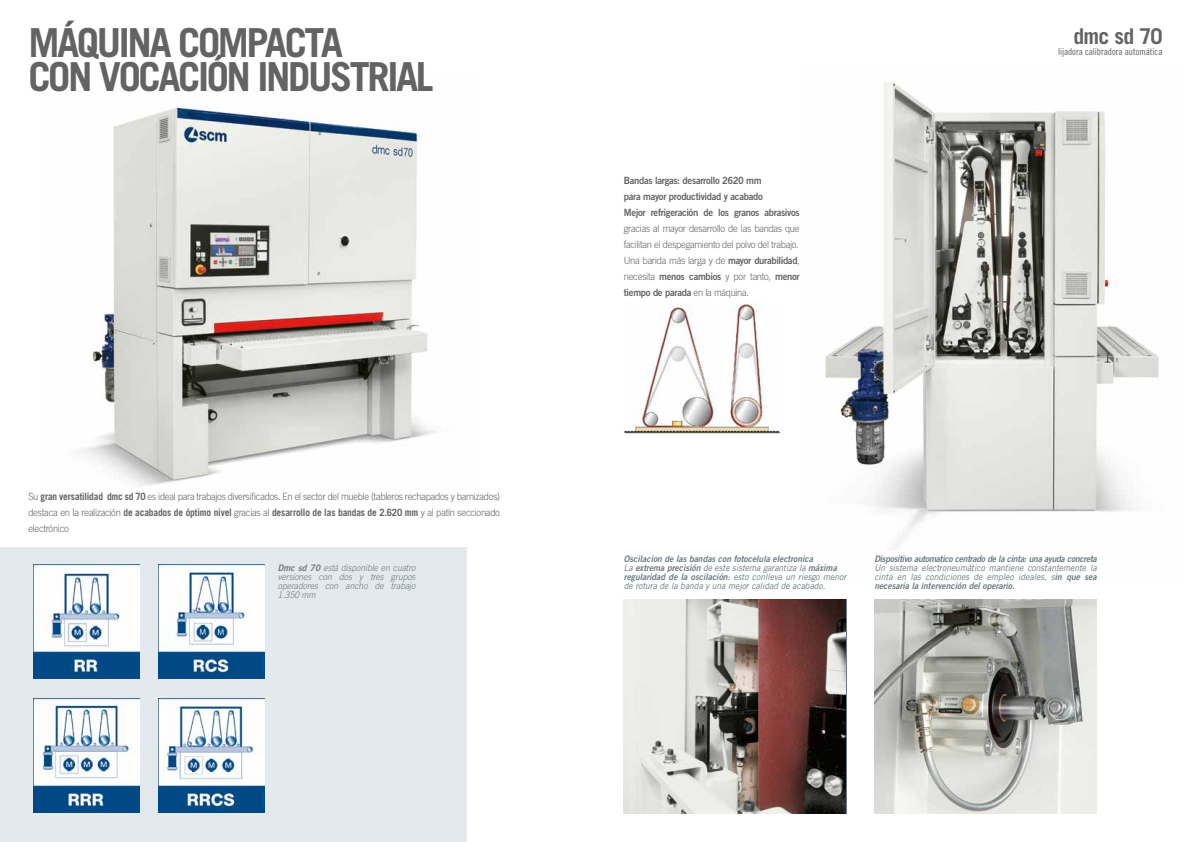
<style>
.page{position:relative;width:1191px;height:842px;background:#fff}
.page>*{position:absolute;margin:0;border:0;box-sizing:border-box;transform-origin:0 0}
.t1{font:700 40px/34px "Trade Gothic LT Std";letter-spacing:-.06em;color:#646363}
.t2{font:700 21.7px "Trade Gothic LT Std";letter-spacing:-.03em;color:#646363}
.t3{font:300 10px/16px "Trade Gothic LT Std";letter-spacing:-.03em;color:#646363;text-align:justify;scale:.94 1}
.t4{font:10px/16px "Trade Gothic LT Std Bd 2";letter-spacing:-.03em;color:#646363;scale:.94 1}
.t5{font:9.6px "Trade Gothic LT Std Cn 18";letter-spacing:-.005em;color:#646363}
.t6{font:italic 9px/9px "Trade Gothic LT Std";color:#69797d;scale:.94 1}
.t7{font:italic 300 9px/9px "Trade Gothic LT Std";color:#69797d;text-align:justify;scale:.94 1}
.t8{font:9px "Trade Gothic LT Std Bd 2 Obl";color:#69797d;scale:.94 1}
.t9{font:9px "Trade Gothic LT Std Bd 2 Obl";letter-spacing:-.03em;color:#69797d;scale:.94 1}
.s1{font-weight:700}
.s2{font-family:"Trade Gothic LT Std Bd 2 Obl";font-weight:400;font-style:normal}
.s3{font-family:"Trade Gothic LT Std Bd 2";font-weight:400}
.s4{font-family:"Trade Gothic LT Std";font-weight:300}
.s5{font-family:"Trade Gothic LT Std Bd 2 Obl";font-style:normal}
</style>
<div class="page">
<img style="left:80px;top:102px;width:356px;height:384px">
<img style="left:624px;top:600px;width:221px;height:214px">
<img style="left:874px;top:600px;width:222px;height:214px">
<img style="left:825px;top:80px;width:334px;height:467px">
<div style="left:0;top:547px;width:466px;height:295px;background:#e3e9ec"></div>
<img style="left:624px;top:303px;width:156px;height:130px">
<img style="left:33px;top:698px;width:106px;height:115px">
<img style="left:158px;top:564px;width:106px;height:115px">
<img style="left:33px;top:564px;width:106px;height:115px">
<img style="left:158px;top:698px;width:106px;height:115px">
<h1 class="t1" style="left:28px;top:25px;width:407px">MÁQUINA COMPACTA<br>CON VOCACIÓN INDUSTRIAL</h1>
<h2 class="t2" style="left:1073px;top:23px;width:91px">dmc sd 70</h2>
<p class="t5" style="left:1058px;top:46px;width:106px">lijadora calibradora automática</p>
<p class="t3" style="left:28px;top:488px;width:503px">Su <span class="s1">gran versatilidad dmc sd 70</span> es ideal para trabajos diversificados. En el sector del mueble (tableros rechapados y barnizados) destaca en la realización <span class="s1">de acabados de óptimo nivel</span> gracias al <span class="s1">desarrollo de las bandas de 2.620 mm</span> y al patín seccionado electrónico</p>
<p class="t7" style="left:278px;top:563px;width:148px"><span class="s2">Dmc sd 70</span> está disponible en cuatro versiones con dos y tres grupos operadores con ancho de trabajo 1.350 mm</p>
<p class="t4" style="left:624px;top:172px;width:188px">Bandas largas: desarrollo 2620 mm<br>para mayor productividad y acabado<br>Mejor refrigeración de los granos abrasivos</p>
<p class="t3" style="left:624px;top:220px;width:188px">gracias al mayor desarrollo de las bandas que facilitan el despegamiento del polvo del trabajo.<br>Una banda más larga y de <span class="s3">mayor durabilidad</span>, necesita <span class="s3">menos cambios</span> y por tanto, <span class="s3">menor</span></p>
<p class="t4" style="left:624px;top:284px;width:135px">tiempo de parada <span class="s4">en la máquina.</span></p>
<p class="t8" style="left:624px;top:553px;width:203px">Oscilacion de las bandas con fotocelula electronica</p>
<p class="t6" style="left:624px;top:563px;width:238px">La <span class="s5">extrema precisión</span> de este sistema garantiza la <span class="s5">máxima regularidad de la oscilación</span>: esto conlleva un riesgo menor de rotura de la banda y una mejor calidad de acabado.</p>
<p class="t9" style="left:874px;top:553px;width:238px">Dispositivo automatico centrado de la cinta: una ayuda concreta</p>
<p class="t6" style="left:874px;top:563px;width:238px">Un sistema electroneumático mantiene constantemente la cinta en las condiciones de empleo ideales, s<span class="s5">in que sea</span></p>
<p class="t8" style="left:874px;top:580px;width:151px">necesaria la intervención del operario.</p>
</div>
